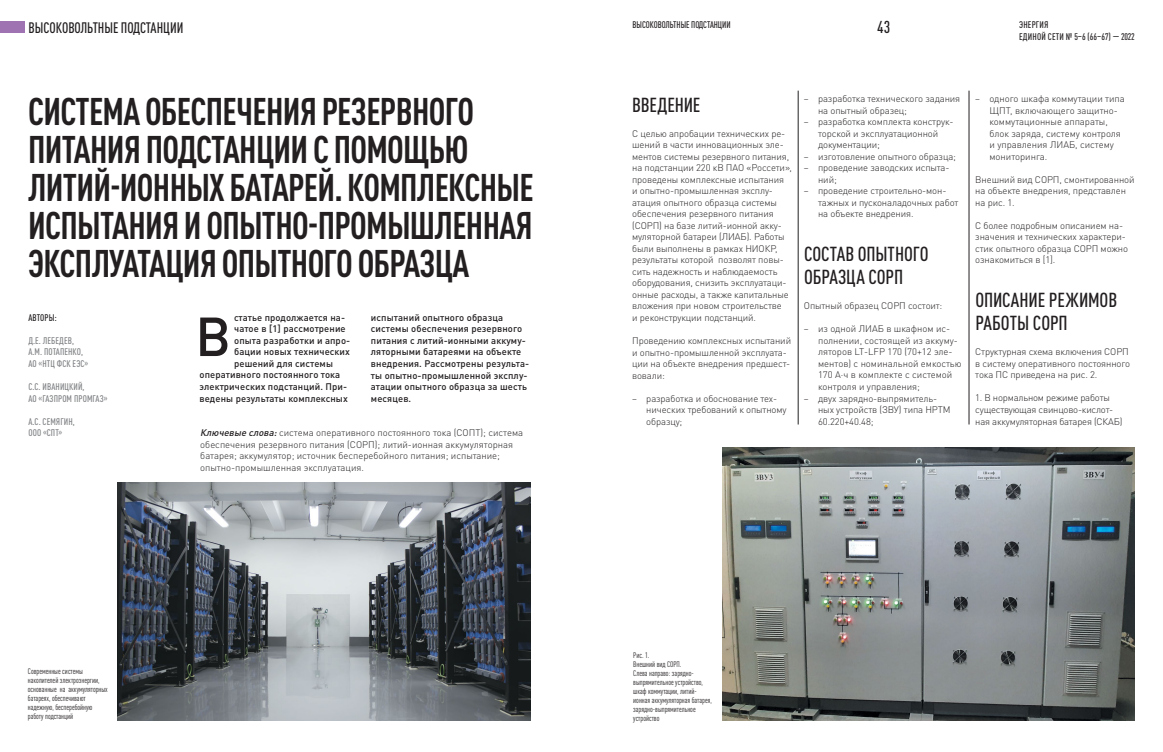
<style>
.page{position:relative;width:1163px;height:752px;background:#fff}
.page>*{position:absolute;margin:0;border:0;box-sizing:border-box;transform-origin:0 0}
.t1{font:500 54px "DIN Pro";color:#231f20}
.t2{font:700 condensed 38px/38px "DIN Pro";letter-spacing:-.02em;color:#231f20;scale:.95 1}
.t3{font:500 condensed 20px/23px "DIN Pro";letter-spacing:-.005em;color:#231f20}
.t4{font:500 condensed 17px "DIN Pro";color:#231f20}
.t5{font:500 condensed 15px "DIN Pro";color:#231f20;scale:.95 1}
.t6{font:300 9.5px/11.5px "DIN Pro";letter-spacing:-.01em;color:#231f20}
.t7{font:500 9.5px/11.5px "DIN Pro";letter-spacing:.01em;color:#231f20}
.t8{font:500 condensed 9.5px/11.5px "DIN Pro";letter-spacing:.01em;color:#808285}
.t9{font:500 condensed 9.5px/11.5px "DIN Pro";letter-spacing:.02em;color:#231f20}
.t10{font:500 condensed 9.5px "DIN Pro";color:#231f20;scale:.95 1}
.t11{font:500 condensed 9.5px "DIN Pro";letter-spacing:.005em;color:#231f20}
.t12{font:condensed 8px/9px "DIN Pro";color:#231f20}
.s1{font-weight:500;font-style:italic}
</style>
<div class="page">
<hr style="left:968px;top:91px;width:1px;height:333px;background:#231f20">
<hr style="left:797px;top:91px;width:1px;height:333px;background:#231f20">
<div style="left:0;top:22px;width:25px;height:11px;background:#9f73b2"></div>
<img style="left:722px;top:447px;width:412px;height:273px">
<img style="left:118px;top:482px;width:412px;height:238px">
<h3 class="t5" style="left:28px;top:16px;width:164px">ВЫСОКОВОЛЬТНЫЕ ПОДСТАНЦИИ</h3>
<h2 class="t2" style="left:28px;top:89px;width:533px">СИСТЕМА ОБЕСПЕЧЕНИЯ РЕЗЕРВНОГО ПИТАНИЯ ПОДСТАНЦИИ С ПОМОЩЬЮ ЛИТИЙ-ИОННЫХ БАТАРЕЙ. КОМПЛЕКСНЫЕ ИСПЫТАНИЯ И ОПЫТНО-ПРОМЫШЛЕННАЯ ЭКСПЛУАТАЦИЯ ОПЫТНОГО ОБРАЗЦА</h2>
<p class="t7" style="left:234px;top:311px;width:112px">статье продолжается на-</p>
<p class="t7" style="left:234px;top:323px;width:113px">чатое в [1] рассмотрение</p>
<p class="t7" style="left:234px;top:334px;width:118px">опыта разработки и апро-</p>
<p class="t7" style="left:234px;top:346px;width:117px">бации новых технических</p>
<p class="t7" style="left:234px;top:357px;width:100px">решений для системы</p>
<p class="t7" style="left:199px;top:369px;width:142px">оперативного постоянного тока</p>
<p class="t7" style="left:199px;top:380px;width:149px">электрических подстанций. При-</p>
<p class="t7" style="left:199px;top:392px;width:150px">ведены результаты комплексных</p>
<p class="t7" style="left:371px;top:311px;width:160px">испытаний опытного образца системы обеспечения резервного питания с литий-ионными аккуму&shy;ляторными батареями на объекте внедрения. Рассмотрены результа&shy;ты опытно-промышленной эксплу&shy;атации опытного образца за шесть месяцев.</p>
<p class="t11" style="left:28px;top:310px;width:30px">АВТОРЫ:</p>
<p class="t8" style="left:28px;top:334px;width:61px">Д.Е. ЛЕБЕДЕВ,<br>А.М. ПОТАПЕНКО,<br>АО «НТЦ ФСК ЕЭС»</p>
<p class="t8" style="left:28px;top:380px;width:81px">С.С. ИВАНИЦКИЙ,<br>АО «ГАЗПРОМ ПРОМГАЗ»</p>
<p class="t8" style="left:28px;top:414px;width:48px">А.С. СЕМЯГИН,<br>ООО «СПТ»</p>
<h1 class="t1" style="left:195px;top:301px;width:37px">В</h1>
<p class="t6" style="left:200px;top:426px;width:324px"><span class="s1">Ключевые слова:</span> система оперативного постоянного тока (СОПТ); система обеспечения резервного питания (СОРП); литий-ионная аккумуляторная батарея; аккумулятор; источник бесперебойного питания; испытание; опытно-промышленная эксплуатация.</p>
<p class="t12" style="left:28px;top:666px;width:81px">Современные системы накопителей электроэнергии, основанные на аккумуляторных батареях, обеспечивают надежную, бесперебойную работу подстанций</p>
<p class="t10" style="left:632px;top:18px;width:105px">ВЫСОКОВОЛЬТНЫЕ ПОДСТАНЦИИ</p>
<h3 class="t4" style="left:876px;top:14px;width:15px">43</h3>
<p class="t9" style="left:1018px;top:18px;width:117px">ЭНЕРГИЯ<br>ЕДИНОЙ СЕТИ № 5–6 (66–67) — 2022</p>
<h3 class="t3" style="left:632px;top:91px;width:70px">ВВЕДЕНИЕ</h3>
<p class="t6" style="left:632px;top:127px;width:161px">С целью апробации технических ре&shy;шений в части инновационных эле&shy;ментов системы резервного питания, на подстанции 220 кВ ПАО «Россети», проведены комплексные испытания и опытно-промышленная эксплу&shy;атация опытного образца системы обеспечения резервного питания (СОРП) на базе литий-ионной акку&shy;муляторной батареи (ЛИАБ). Работы были выполнены в рамках НИОКР, результаты которой позволят повы&shy;сить надежность и наблюдаемость оборудования, снизить эксплуатаци&shy;онные расходы, а также капитальные вложения при новом строительстве<br>и реконструкции подстанций.</p>
<p class="t6" style="left:632px;top:334px;width:160px">Проведению комплексных испытаний и опытно-промышленной эксплуата&shy;ции на объекте внедрения предшест&shy;вовали:</p>
<p class="t6" style="left:646px;top:391px;width:142px;text-indent:-14px">– разработка и обоснование тех&shy;нических требований к опытному образцу;</p>
<p class="t6" style="left:818px;top:92px;width:144px;text-indent:-14px">– разработка технического задания на опытный образец;</p>
<p class="t6" style="left:818px;top:115px;width:137px;text-indent:-14px">– разработка комплекта конструк&shy;торской и эксплуатационной документации;</p>
<p class="t6" style="left:803px;top:150px;width:154px">– изготовление опытного образца;</p>
<p class="t6" style="left:818px;top:161px;width:133px;text-indent:-14px">– проведение заводских испыта&shy;ний;</p>
<p class="t6" style="left:818px;top:184px;width:142px;text-indent:-14px">– проведение строительно-мон&shy;тажных и пусконаладочных работ на объекте внедрения.</p>
<h3 class="t3" style="left:803px;top:241px;width:126px">СОСТАВ ОПЫТНОГО<br>ОБРАЗЦА СОРП</h3>
<p class="t6" style="left:803px;top:299px;width:140px">Опытный образец СОРП состоит:</p>
<p class="t6" style="left:818px;top:322px;width:145px;text-indent:-14px">– из одной ЛИАБ в шкафном ис&shy;полнении, состоящей из аккуму&shy;ляторов LT-LFP 170 (70+12 эле&shy;ментов) с номинальной емкостью<br>170 А·ч в комплекте с системой контроля и управления;</p>
<p class="t6" style="left:818px;top:391px;width:134px;text-indent:-14px">– двух зарядно-выпрямитель&shy;ных устройств (ЗВУ) типа НРТМ<br>60.220+40.48;</p>
<p class="t6" style="left:989px;top:92px;width:137px;text-indent:-14px">– одного шкафа коммутации типа<br>ЩПТ, включающего защитно&shy;коммутационные аппараты, блок заряда, систему контроля и управления ЛИАБ, систему мониторинга.</p>
<p class="t6" style="left:975px;top:173px;width:161px">Внешний вид СОРП, смонтированной на объекте внедрения, представлен на рис. 1.</p>
<p class="t6" style="left:975px;top:219px;width:154px">С более подробным описанием на&shy;значения и технических характери&shy;стик опытного образца СОРП можно ознакомиться в [1].</p>
<h3 class="t3" style="left:975px;top:287px;width:143px">ОПИСАНИЕ РЕЖИМОВ<br>РАБОТЫ СОРП</h3>
<p class="t6" style="left:975px;top:345px;width:156px">Структурная схема включения СОРП в систему оперативного постоянного тока ПС приведена на рис. 2.</p>
<p class="t6" style="left:975px;top:391px;width:149px">1. В нормальном режиме работы существующая свинцово‑ кислот&shy;ная аккумуляторная батарея (СКАБ)</p>
<p class="t12" style="left:633px;top:649px;width:80px">Рис. 1.<br>Внешний вид СОРП.<br>Слева направо: зарядно&shy;выпрямительное устройство, шкаф коммутации, литий&shy;ионная аккумуляторная батарея, зарядно-выпрямительное устройство</p>
</div>
